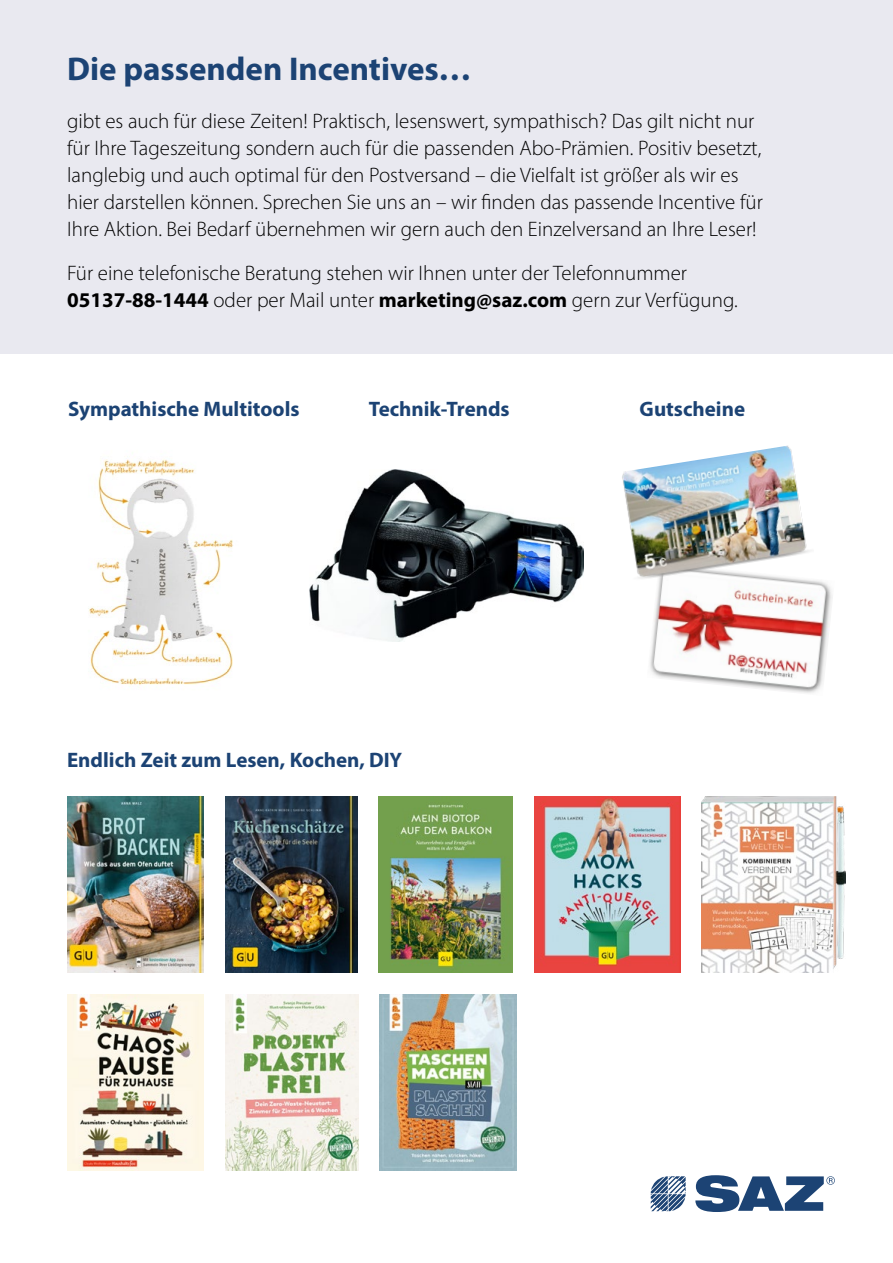
<style>
.page{position:relative;width:893px;height:1263px;background:#fff}
.page>*{position:absolute;margin:0;border:0;box-sizing:border-box;transform-origin:0 0}
.t1{font:700 33px "Myriad Pro";color:#1c4374}
.t2{font:300 21px/27px "Myriad Pro";color:#000}
.t3{font:700 21px "Myriad Pro";color:#1c4374}
.s1{font-weight:700}
</style>
<div class="page">
<div style="left:0;top:0;width:893px;height:354px;background:#e9e9f0"></div>
<img style="left:89px;top:459px;width:144px;height:226px">
<img style="left:310px;top:470px;width:273px;height:171px">
<img style="left:67px;top:797px;width:137px;height:175px">
<img style="left:225px;top:797px;width:132px;height:175px">
<img style="left:379px;top:797px;width:134px;height:175px">
<img style="left:534px;top:797px;width:146px;height:175px">
<img style="left:701px;top:797px;width:144px;height:175px">
<img style="left:67px;top:995px;width:137px;height:175px">
<img style="left:225px;top:995px;width:133px;height:175px">
<img style="left:380px;top:995px;width:137px;height:175px">
<img style="left:650px;top:580px;width:183px;height:113px">
<img style="left:622px;top:445px;width:192px;height:136px">
<svg style="left:695px;top:1175px;width:140px;height:37px"></svg>
<svg style="left:651px;top:1176px;width:35px;height:35px"></svg>
<h1 class="t1" style="left:67px;top:47px;width:406px">Die passenden Incentives…</h1>
<p class="t2" style="left:67px;top:108px;width:697px">gibt es auch für diese Zeiten! Praktisch, lesenswert, sympathisch? Das gilt nicht nur für Ihre Tageszeitung sondern auch für die passenden Abo-Prämien. Positiv besetzt, langlebig und auch optimal für den Postversand – die Vielfalt ist größer als wir es hier darstellen können. Sprechen Sie uns an – wir finden das passende Incentive für Ihre Aktion. Bei Bedarf übernehmen wir gern auch den Einzelversand an Ihre Leser!</p>
<p class="t2" style="left:67px;top:260px;width:672px">Für eine telefonische Beratung stehen wir Ihnen unter der Telefonnummer<br><span class="s1">05137-88-1444</span> oder per Mail unter <span class="s1">marketing@saz.com</span> gern zur Verfügung.</p>
<p class="t3" style="left:68px;top:395px;width:233px">Sympathische Multitools</p>
<p class="t3" style="left:369px;top:395px;width:142px">Technik-Trends</p>
<p class="t3" style="left:640px;top:395px;width:107px">Gutscheine</p>
<p class="t3" style="left:67px;top:746px;width:337px">Endlich Zeit zum Lesen, Kochen, DIY</p>
</div>
